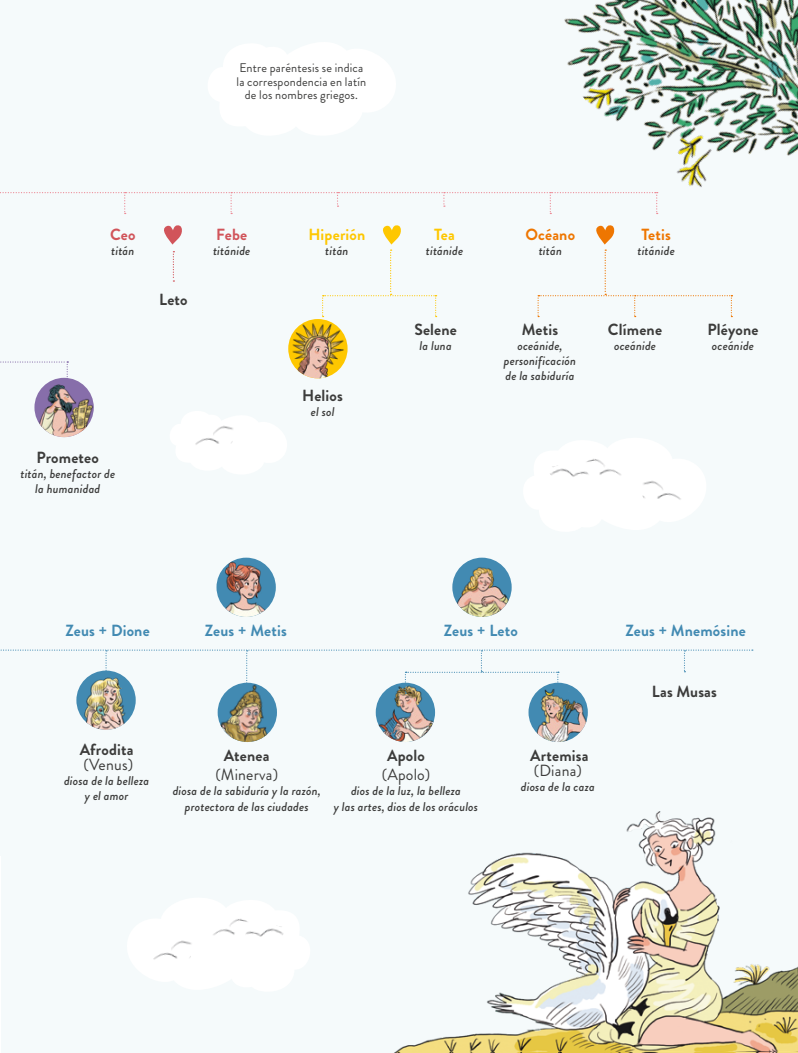
<style>
.page{position:relative;width:798px;height:1053px;background:#fff}
.page>*{position:absolute;margin:0;border:0;box-sizing:border-box;transform-origin:0 0}
.TypoClotka{font:700 16.12px "Brandon Grotesque";letter-spacing:.015em;color:#3c3c3b}
.TypoClotka-2{font:700 16.12px "Brandon Grotesque";letter-spacing:.015em;color:#428ab2}
.TypoClotka-3{font:16.12px "Brandon Grotesque";letter-spacing:.015em;color:#3c3c3b}
.TypoClotka-4{font:700 16.12px "Brandon Grotesque";letter-spacing:.015em;color:#ee7601}
.TypoClotka-5{font:700 16.12px "Brandon Grotesque";letter-spacing:.015em;color:#fec700}
.TypoClotka-6{font:700 16.12px "Brandon Grotesque";letter-spacing:.015em;color:#d1545a}
.TypoClotka-7{font:italic 500 12.62px/15.2px "Brandon Grotesque";letter-spacing:.015em;color:#3c3c3b;text-align:center}
.TypoClotka-8{font:12.5px "Brandon Grotesque";letter-spacing:.015em;color:#3c3c3b}
</style>
<div class="page">
<div style="left:0;top:0;width:797px;height:1052px;background:#f5fafb"></div>
<img style="left:34px;top:378px;width:60px;height:59px;border-radius:30px">
<img style="left:216px;top:557px;width:60px;height:60px;border-radius:30px">
<img style="left:217px;top:682px;width:60px;height:60px;border-radius:30px">
<img style="left:528px;top:682px;width:59px;height:60px;border-radius:30px">
<img style="left:375px;top:682px;width:60px;height:60px;border-radius:30px">
<img style="left:452px;top:557px;width:59px;height:60px;border-radius:30px">
<img style="left:288px;top:319px;width:59px;height:59px;border-radius:30px">
<img style="left:76px;top:670px;width:60px;height:59px;border-radius:30px">
<hr style="left:0;top:856px;width:1px;height:196px;background:#fff">
<img style="left:538px;top:0;width:259px;height:318px">
<img style="left:393px;top:811px;width:404px;height:242px">
<svg style="left:0;top:192px;width:657px;height:22px"></svg>
<svg style="left:0;top:361px;width:68px;height:22px"></svg>
<svg style="left:0;top:649px;width:752px;height:44px"></svg>
<svg style="left:164px;top:225px;width:18px;height:19px"></svg>
<svg style="left:173px;top:251px;width:1px;height:30px"></svg>
<svg style="left:537px;top:224px;width:195px;height:93px"></svg>
<svg style="left:322px;top:225px;width:114px;height:92px"></svg>
<img style="left:195px;top:426px;width:38px;height:19px">
<img style="left:642px;top:481px;width:39px;height:19px">
<img style="left:153px;top:940px;width:38px;height:19px">
<img style="left:550px;top:459px;width:71px;height:18px">
<img style="left:213px;top:919px;width:70px;height:18px">
<p class="TypoClotka-8" style="left:239px;top:59px;width:125px">Entre paréntesis se indica</p>
<p class="TypoClotka-8" style="left:236px;top:73px;width:131px">la correspondencia en latín</p>
<p class="TypoClotka-8" style="left:245px;top:86px;width:115px">de los nombres griegos.</p>
<p class="TypoClotka-6" style="left:110px;top:223px;width:27px">Ceo</p>
<p class="TypoClotka-7" style="left:111px;top:243px;width:25px">titán</p>
<p class="TypoClotka" style="left:159px;top:288px;width:30px">Leto</p>
<p class="TypoClotka-6" style="left:216px;top:223px;width:32px">Febe</p>
<p class="TypoClotka-7" style="left:213px;top:243px;width:39px">titánide</p>
<p class="TypoClotka" style="left:37px;top:446px;width:64px">Prometeo</p>
<p class="TypoClotka-7" style="left:20px;top:466px;width:96px">titán, benefactor de</p>
<p class="TypoClotka-7" style="left:35px;top:481px;width:66px">la humanidad</p>
<p class="TypoClotka-5" style="left:308px;top:223px;width:58px">Hiperión</p>
<p class="TypoClotka-7" style="left:325px;top:243px;width:25px">titán</p>
<p class="TypoClotka" style="left:302px;top:384px;width:42px">Helios</p>
<p class="TypoClotka-7" style="left:311px;top:404px;width:25px">el sol</p>
<p class="TypoClotka-5" style="left:434px;top:223px;width:22px">Tea</p>
<p class="TypoClotka-7" style="left:425px;top:243px;width:39px">titánide</p>
<p class="TypoClotka" style="left:414px;top:317px;width:44px">Selene</p>
<p class="TypoClotka-7" style="left:419px;top:338px;width:34px">la luna</p>
<p class="TypoClotka-4" style="left:525px;top:223px;width:51px">Océano</p>
<p class="TypoClotka-7" style="left:538px;top:243px;width:25px">titán</p>
<p class="TypoClotka" style="left:521px;top:317px;width:38px">Metis</p>
<p class="TypoClotka-7" style="left:503px;top:338px;width:74px">oceánide, personificación de la sabiduría</p>
<p class="TypoClotka-4" style="left:641px;top:223px;width:31px">Tetis</p>
<p class="TypoClotka-7" style="left:637px;top:243px;width:39px">titánide</p>
<p class="TypoClotka" style="left:607px;top:317px;width:56px">Clímene</p>
<p class="TypoClotka-7" style="left:613px;top:338px;width:44px">oceánide</p>
<p class="TypoClotka" style="left:707px;top:317px;width:53px">Pléyone</p>
<p class="TypoClotka-7" style="left:711px;top:338px;width:44px">oceánide</p>
<p class="TypoClotka-2" style="left:65px;top:619px;width:86px">Zeus + Dione</p>
<p class="TypoClotka-2" style="left:205px;top:619px;width:83px">Zeus + Metis</p>
<p class="TypoClotka-2" style="left:443px;top:619px;width:75px">Zeus + Leto</p>
<p class="TypoClotka" style="left:80px;top:738px;width:55px">Afrodita</p>
<p class="TypoClotka-3" style="left:83px;top:753px;width:51px">(Venus)</p>
<p class="TypoClotka-7" style="left:64px;top:773px;width:87px">diosa de la belleza y el amor</p>
<p class="TypoClotka" style="left:224px;top:744px;width:47px">Atenea</p>
<p class="TypoClotka-3" style="left:215px;top:763px;width:64px">(Minerva)</p>
<p class="TypoClotka-7" style="left:173px;top:783px;width:149px">diosa de la sabiduría y la razón, protectora de las ciudades</p>
<p class="TypoClotka" style="left:387px;top:744px;width:39px">Apolo</p>
<p class="TypoClotka-3" style="left:381px;top:763px;width:50px">(Apolo)</p>
<p class="TypoClotka-7" style="left:333px;top:783px;width:146px">dios de la luz, la belleza<br>y las artes, dios de los oráculos</p>
<p class="TypoClotka" style="left:530px;top:744px;width:60px">Artemisa</p>
<p class="TypoClotka-3" style="left:533px;top:759px;width:49px">(Diana)</p>
<p class="TypoClotka-7" style="left:520px;top:779px;width:75px">diosa de la caza</p>
<p class="TypoClotka-2" style="left:625px;top:619px;width:122px">Zeus + Mnemósine</p>
<p class="TypoClotka" style="left:651px;top:680px;width:67px">Las Musas</p>
</div>
